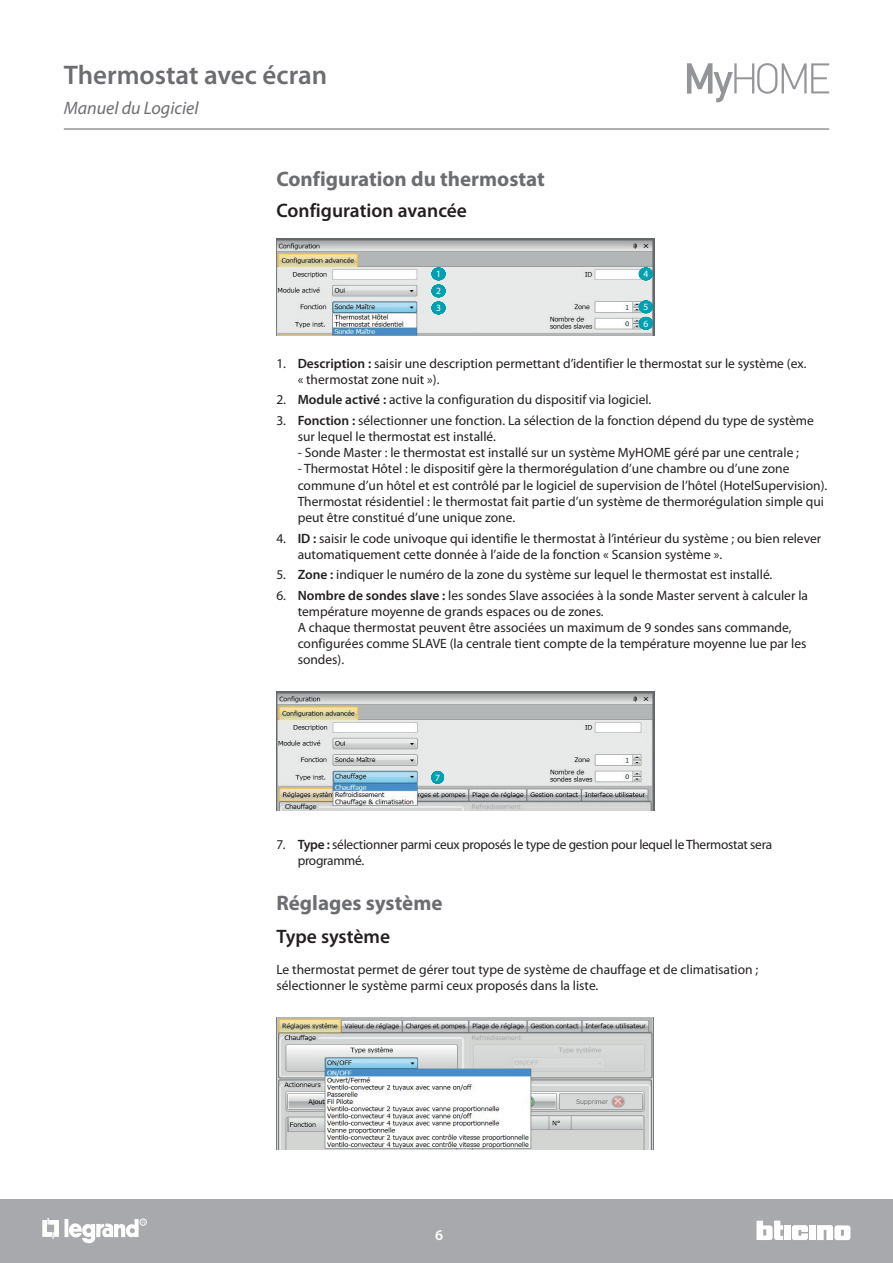
<style>
.page{position:relative;width:893px;height:1263px;background:#fff}
.page>*{position:absolute;margin:0;border:0;box-sizing:border-box;transform-origin:0 0}
.t1{font:600 27px "Myriad Pro";color:#6c6d70}
.t2{font:700 21px "Myriad Pro";color:#6c6d70}
.t3{font:600 19.5px "Myriad Pro";color:#231f20}
.t4{font:italic 18px "Myriad Pro";color:#6c6d70}
.t5{font:600 15px "Myriad Pro";color:#fff}
.t6{font:13.5px/16.2px "Myriad Pro";color:#231f20}
.t7{font:13.5px/16.2px "Myriad Pro";letter-spacing:-.02em;color:#231f20}
.t8{font:9.6px/17px "Myriad Pro";color:#fff;text-align:justify}
.s1{font-weight:600}
</style>
<div class="page">
<hr style="left:64px;top:128px;width:765px;height:2px;background:#939598">
<div style="left:0;top:1199px;width:893px;height:64px;background:#a8a9ad"></div>
<div style="left:784px;top:1225px;width:7px;height:15px;background:#fff"></div>
<div style="left:809px;top:1225px;width:7px;height:15px;background:#fff"></div>
<svg style="left:817px;top:1225px;width:33px;height:15px"></svg>
<svg style="left:756px;top:1220px;width:27px;height:20px"></svg>
<svg style="left:792px;top:1225px;width:16px;height:15px"></svg>
<hr style="left:65px;top:1219px;width:3px;height:18px;background:#fff">
<svg style="left:43px;top:1218px;width:16px;height:20px"></svg>
<svg style="left:68px;top:1219px;width:78px;height:25px"></svg>
<svg style="left:687px;top:63px;width:142px;height:39px"></svg>
<img style="left:276px;top:238px;width:379px;height:97px">
<svg style="left:431px;top:267px;width:15px;height:48px"></svg>
<svg style="left:638px;top:300px;width:15px;height:30px"></svg>
<svg style="left:638px;top:267px;width:15px;height:14px"></svg>
<img style="left:276px;top:692px;width:379px;height:118px">
<svg style="left:431px;top:770px;width:14px;height:14px"></svg>
<img style="left:276px;top:1018px;width:377px;height:131px">
<h1 class="t1" style="left:64px;top:58px;width:265px">Thermostat avec écran</h1>
<h3 class="t4" style="left:64px;top:97px;width:136px">Manuel du Logiciel</h3>
<h2 class="t2" style="left:276px;top:165px;width:270px">Configuration du thermostat</h2>
<h3 class="t3" style="left:276px;top:198px;width:192px">Configuration avancée</h3>
<p class="t8" style="left:436px;top:265px;width:6px">1<br>2<br>3</p>
<p class="t8" style="left:643px;top:265px;width:6px">4</p>
<p class="t8" style="left:643px;top:298px;width:6px;line-height:16.5px">5<br>6</p>
<p class="t6" style="left:298px;top:355px;width:510px;text-indent:-21px">1. <span class="s1">Description :</span> saisir une description permettant d’identifier le thermostat sur le système (ex. « thermostat zone nuit »).</p>
<p class="t6" style="left:276px;top:392px;width:376px">2. <span class="s1">Module activé :</span> active la configuration du dispositif via logiciel.</p>
<p class="t6" style="left:298px;top:412px;width:518px;text-indent:-21px">3. <span class="s1">Fonction :</span> sélectionner une fonction. La sélection de la fonction dépend du type de système sur lequel le thermostat est installé.</p>
<p class="t6" style="left:298px;top:444px;width:503px">- Sonde Master : le thermostat est installé sur un système MyHOME géré par une centrale ;</p>
<p class="t6" style="left:298px;top:461px;width:531px">- Thermostat Hôtel : le dispositif gère la thermorégulation d’une chambre ou d’une zone commune d’un hôtel et est contrôlé par le logiciel de supervision de l’hôtel (HotelSupervision).<br>Thermostat résidentiel : le thermostat fait partie d’un système de thermorégulation simple qui peut être constitué d’une unique zone.</p>
<p class="t6" style="left:298px;top:530px;width:525px;text-indent:-21px">4. <span class="s1">ID :</span> saisir le code univoque qui identifie le thermostat à l’intérieur du système ; ou bien relever automatiquement cette donnée à l’aide de la fonction « Scansion système ».</p>
<p class="t6" style="left:276px;top:566px;width:497px">5. <span class="s1">Zone :</span> indiquer le numéro de la zone du système sur lequel le thermostat est installé.</p>
<p class="t6" style="left:298px;top:587px;width:512px;text-indent:-21px">6. <span class="s1">Nombre de sondes slave :</span> les sondes Slave associées à la sonde Master servent à calculer la température moyenne de grands espaces ou de zones.<br>A chaque thermostat peuvent être associées un maximum de 9 sondes sans commande, configurées comme SLAVE (la centrale tient compte de la température moyenne lue par les sondes).</p>
<p class="t8" style="left:435px;top:769px;width:6px">7</p>
<p class="t7" style="left:298px;top:836px;width:476px;text-indent:-21px">7. <span class="s1">Type :</span> sélectionner parmi ceux proposés le type de gestion pour lequel le Thermostat sera programmé.</p>
<h2 class="t2" style="left:276px;top:889px;width:168px">Réglages système</h2>
<h3 class="t3" style="left:276px;top:924px;width:115px">Type système</h3>
<p class="t6" style="left:276px;top:961px;width:483px">Le thermostat permet de gérer tout type de système de chauffage et de climatisation ; sélectionner le système parmi ceux proposés dans la liste.</p>
<p class="t5" style="left:435px;top:1225px;width:10px">6</p>
</div>
